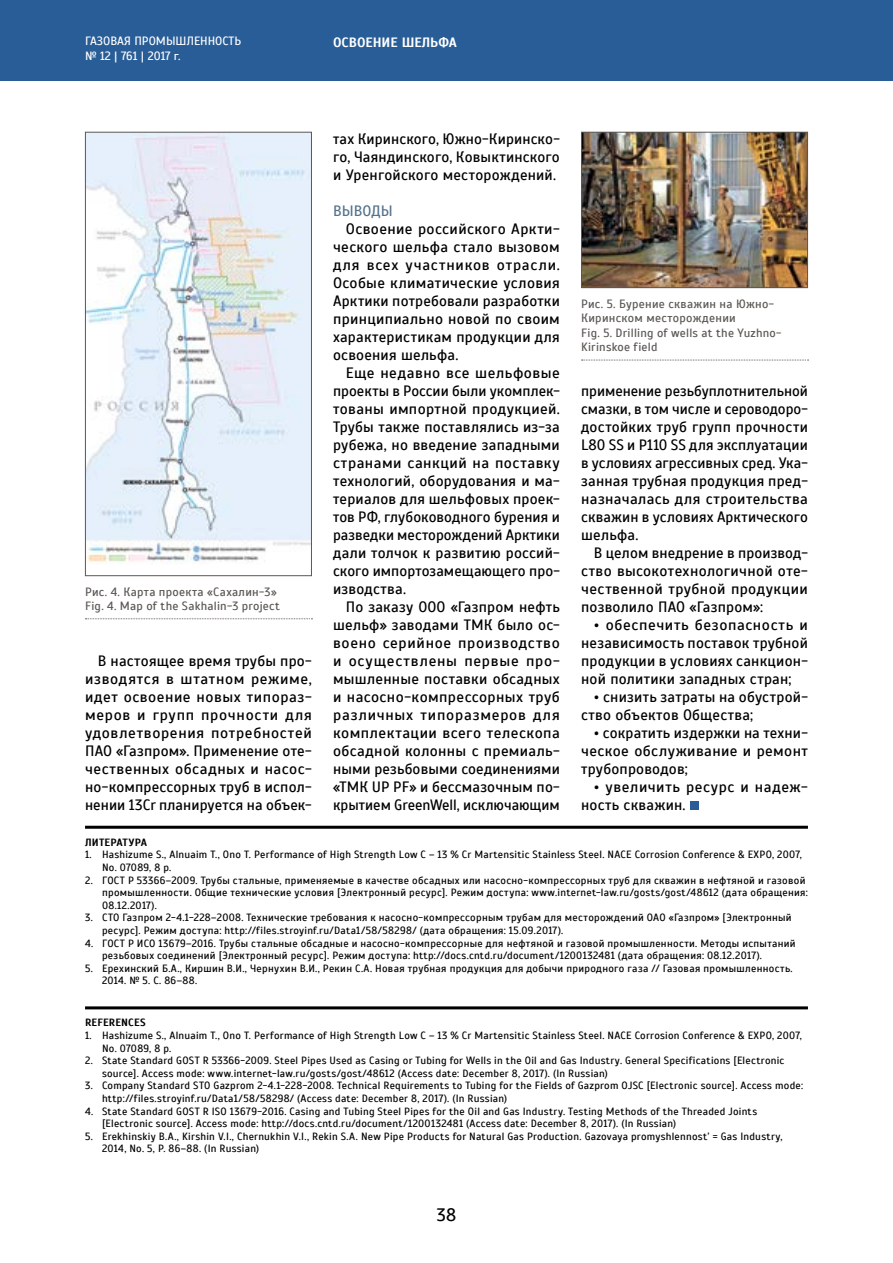
<style>
.page{position:relative;width:893px;height:1263px;background:#fff}
.page>*{position:absolute;margin:0;border:0;box-sizing:border-box;transform-origin:0 0}
.t1{font:18px "Scada";color:#000}
.t2{font:15px/18px "Scada";letter-spacing:.015em;color:#000;text-align:justify}
.t3{font:15px/18px "Scada";letter-spacing:.035em;color:#000}
.t4{font:15px "Scada";color:#54728b}
.t5{font:700 13.5px "Scada";color:#fff}
.t6{font:12px/14.4px "Scada";letter-spacing:.02em;color:#5b5753}
.t7{font:12px/14.4px "Scada";color:#fff}
.t8{font:10.5px/12.6px "Scada";letter-spacing:.025em;color:#000}
.t9{font:700 10.5px "Scada";letter-spacing:.02em;color:#000}
</style>
<div class="page">
<div style="left:0;top:0;width:893px;height:81px;background:#295d97"></div>
<div style="left:690px;top:801px;width:8px;height:9px;background:#295d97"></div>
<img style="left:87px;top:134px;width:223px;height:430px">
<div style="left:85px;top:132px;width:227px;height:444px;border:1px solid #5b5753"></div>
<img style="left:583px;top:134px;width:223px;height:152px">
<div style="left:581px;top:132px;width:227px;height:156px;border:1px solid #5b5753"></div>
<svg style="left:85px;top:618px;width:227px;height:1px"></svg>
<svg style="left:581px;top:360px;width:227px;height:1px"></svg>
<hr style="left:85px;top:826px;width:723px;height:3px;background:#000">
<hr style="left:85px;top:1006px;width:723px;height:3px;background:#000">
<p class="t7" style="left:85px;top:34px;width:158px">ГАЗОВАЯ ПРОМЫШЛЕННОСТЬ № 12 | 761 | 2017 г.</p>
<p class="t5" style="left:333px;top:34px;width:125px">ОСВОЕНИЕ ШЕЛЬФА</p>
<p class="t6" style="left:85px;top:584px;width:196px">Рис. 4. Карта проекта «Сахалин-3»<br>Fig. 4. Map of the Sakhalin-3 project</p>
<p class="t2" style="left:85px;top:652px;width:228px;text-indent:13px">В настоящее время трубы про&shy;изводятся в штатном режиме, идет освоение новых типораз&shy;меров и групп прочности для удовлетворения потребностей ПАО «Газпром». Применение оте&shy;чественных обсадных и насос&shy;но-компрессорных труб в испол&shy;нении 13Cr планируется на объек-</p>
<h2 class="t2" style="left:333px;top:130px;width:228px">тах Киринского, Южно-Киринско&shy;го, Чаяндинского, Ковыктинского и Уренгойского месторождений.</h2>
<h2 class="t4" style="left:333px;top:202px;width:61px">ВЫВОДЫ</h2>
<h2 class="t2" style="left:333px;top:220px;width:228px;text-indent:13px">Освоение российского Аркти&shy;ческого шельфа стало вызовом для всех участников отрасли.<br>Особые климатические условия Арктики потребовали разработки принципиально новой по своим характеристикам продукции для освоения шельфа.</h2>
<p class="t2" style="left:333px;top:364px;width:228px;text-indent:13px">Еще недавно все шельфовые проекты в России были укомплек&shy;тованы импортной продукцией.<br>Трубы также поставлялись из-за рубежа, но введение западными странами санкций на поставку технологий, оборудования и ма&shy;териалов для шельфовых проек&shy;тов РФ, глубоководного бурения и разведки месторождений Арктики дали толчок к развитию россий&shy;ского импортозамещающего про&shy;изводства.</p>
<p class="t2" style="left:333px;top:598px;width:228px;text-indent:13px">По заказу ООО «Газпром нефть шельф» заводами ТМК было ос&shy;воено серийное производство и осуществлены первые про&shy;мышленные поставки обсадных и насосно-компрессорных труб различных типоразмеров для комплектации всего телескопа обсадной колонны с премиаль&shy;ными резьбовыми соединениями «ТМК UP PF» и бессмазочным по&shy;крытием GreenWell, исключающим</p>
<p class="t6" style="left:581px;top:297px;width:202px">Рис. 5. Бурение скважин на Южно-<br>Киринском месторождении<br>Fig. 5. Drilling of wells at the Yuzhno-<br>Kirinskoe field</p>
<p class="t2" style="left:581px;top:382px;width:228px">применение резьбуплотнительной смазки, в том числе и сероводоро&shy;достойких труб групп прочности L80 SS и Р110 SS для эксплуатации в условиях агрессивных сред. Ука&shy;занная трубная продукция пред&shy;назначалась для строительства скважин в условиях Арктического шельфа.</p>
<h2 class="t2" style="left:581px;top:544px;width:228px;text-indent:13px">В целом внедрение в производ&shy;ство высокотехнологичной оте&shy;чественной трубной продукции позволило ПАО «Газпром»:</h2>
<h2 class="t2" style="left:581px;top:616px;width:228px;text-indent:13px">• обеспечить безопасность и независимость поставок трубной продукции в условиях санкцион&shy;ной политики западных стран;</h2>
<h2 class="t2" style="left:581px;top:688px;width:228px;text-indent:13px">• снизить затраты на обустрой&shy;ство объектов Общества;</h2>
<h2 class="t2" style="left:581px;top:724px;width:228px;text-indent:13px">• сократить издержки на техни&shy;ческое обслуживание и ремонт трубопроводов;</h2>
<h2 class="t3" style="left:581px;top:778px;width:228px;text-indent:13px">• увеличить ресурс и надеж&shy;ность скважин.</h2>
<p class="t9" style="left:85px;top:836px;width:64px">ЛИТЕРАТУРА</p>
<p class="t8" style="left:102px;top:848px;width:701px;text-indent:-17px">1. Hashizume S., Alnuaim T., Ono T. Performance of High Strength Low С – 13 % Cr Martensitic Stainless Steel. NACE Corrosion Conference &amp; EXPO, 2007,<br>No. 07089, 8 p.</p>
<p class="t8" style="left:102px;top:874px;width:707px;text-indent:-17px">2. ГОСТ Р 53366–2009. Трубы стальные, применяемые в качестве обсадных или насосно-компрессорных труб для скважин в нефтяной и газовой промышленности. Общие технические условия [Электронный ресурс]. Режим доступа: www.internet-law.ru/gosts/gost/48612 (дата обращения:<br>08.12.2017).</p>
<p class="t8" style="left:102px;top:911px;width:691px;text-indent:-17px">3. СТО Газпром 2-4.1-228–2008. Технические требования к насосно-компрессорным трубам для месторождений ОАО «Газпром» [Электронный ресурс]. Режим доступа: http://files.stroyinf.ru/Data1/58/58298/ (дата обращения: 15.09.2017).</p>
<p class="t8" style="left:102px;top:937px;width:695px;text-indent:-17px">4. ГОСТ Р ИСО 13679–2016. Трубы стальные обсадные и насосно-компрессорные для нефтяной и газовой промышленности. Методы испытаний резьбовых соединений [Электронный ресурс]. Режим доступа: http://docs.cntd.ru/document/1200132481 (дата обращения: 08.12.2017).</p>
<p class="t8" style="left:102px;top:962px;width:692px;text-indent:-17px">5. Ерехинский Б.А., Киршин В.И., Чернухин В.И., Рекин С.А. Новая трубная продукция для добычи природного газа // Газовая промышленность.<br>2014. № 5. С. 86–88.</p>
<p class="t9" style="left:85px;top:1016px;width:62px">REFERENCES</p>
<p class="t8" style="left:102px;top:1029px;width:701px;text-indent:-17px">1. Hashizume S., Alnuaim T., Ono T. Performance of High Strength Low С – 13 % Cr Martensitic Stainless Steel. NACE Corrosion Conference &amp; EXPO, 2007,<br>No. 07089, 8 p.</p>
<p class="t8" style="left:102px;top:1054px;width:684px;text-indent:-17px">2. State Standard GOST R 53366-2009. Steel Pipes Used as Casing or Tubing for Wells in the Oil and Gas Industry. General Specifications [Electronic source]. Access mode: www.internet-law.ru/gosts/gost/48612 (Access date: December 8, 2017). (In Russian)</p>
<p class="t8" style="left:102px;top:1080px;width:703px;text-indent:-17px">3. Company Standard STO Gazprom 2-4.1-228-2008. Technical Requirements to Tubing for the Fields of Gazprom OJSC [Electronic source]. Access mode: http://files.stroyinf.ru/Data1/58/58298/ (Access date: December 8, 2017). (In Russian)</p>
<p class="t8" style="left:102px;top:1105px;width:657px;text-indent:-17px">4. State Standard GOST R ISO 13679-2016. Casing and Tubing Steel Pipes for the Oil and Gas Industry. Testing Methods of the Threaded Joints [Electronic source]. Access mode: http://docs.cntd.ru/document/1200132481 (Access date: December 8, 2017). (In Russian)</p>
<p class="t8" style="left:102px;top:1130px;width:682px;text-indent:-17px">5. Erekhinskiy B.A., Kirshin V.I., Chernukhin V.I., Rekin S.A. New Pipe Products for Natural Gas Production. Gazovaya promyshlennost’ = Gas Industry,<br>2014, No. 5, P. 86–88. (In Russian)</p>
<h1 class="t1" style="left:437px;top:1204px;width:21px">38</h1>
</div>
